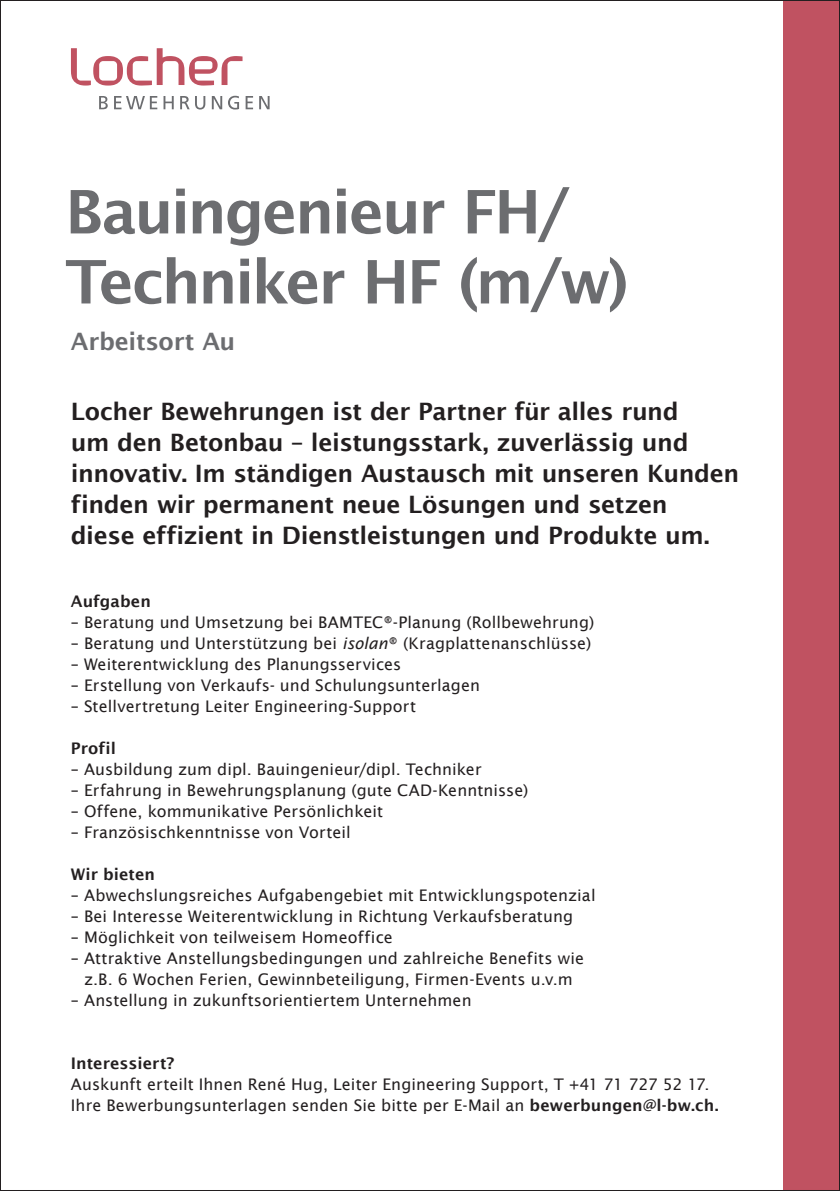
<style>
.page{position:relative;width:840px;height:1191px;background:#fff}
.page>*{position:absolute;margin:0;border:0;box-sizing:border-box;transform-origin:0 0}
.t1{font:600 60px/70px "Lucida Sans";letter-spacing:-.045em;color:#6c6d70}
.t2{font:600 24px/31px "Lucida Sans";letter-spacing:-.015em;color:#231f20}
.t3{font:600 24px "Lucida Sans";letter-spacing:-.015em;color:#6c6d70}
.t4{font:16px/21px "Lucida Sans";letter-spacing:.01em;color:#231f20;text-align:center}
.t5{font:600 16px "Lucida Sans";letter-spacing:.005em;color:#231f20}
.s1{font-style:italic}
.s2{font-weight:600}
</style>
<div class="page">
<svg style="left:99px;top:96px;width:9px;height:13px"></svg>
<svg style="left:114px;top:96px;width:43px;height:13px"></svg>
<svg style="left:163px;top:96px;width:11px;height:13px"></svg>
<svg style="left:180px;top:96px;width:9px;height:13px"></svg>
<svg style="left:195px;top:96px;width:10px;height:13px"></svg>
<svg style="left:212px;top:96px;width:10px;height:13px"></svg>
<svg style="left:228px;top:96px;width:11px;height:13px"></svg>
<svg style="left:245px;top:96px;width:8px;height:13px"></svg>
<svg style="left:259px;top:96px;width:10px;height:13px"></svg>
<svg style="left:71px;top:48px;width:171px;height:38px"></svg>
<div style="left:782px;top:0;width:57px;height:1191px;background:#c05261"></div>
<h1 class="t1" style="left:65px;top:177px;width:564px">Bauingenieur FH/<br>Techniker HF (m/w)</h1>
<h2 class="t3" style="left:71px;top:328px;width:166px">Arbeitsort Au</h2>
<p class="t2" style="left:71px;top:396px;width:669px">Locher Bewehrungen ist der Partner für alles rund<br>um den Betonbau – leistungsstark, zuverlässig und innovativ. Im ständigen Austausch mit unseren Kunden finden wir permanent neue Lösungen und setzen<br>diese effizient in Dienstleistungen und Produkte um.</p>
<p class="t5" style="left:71px;top:592px;width:81px">Aufgaben</p>
<p class="t4" style="left:71px;top:612px;width:524px">– Beratung und Umsetzung bei BAMTEC®-Planung (Rollbewehrung)</p>
<p class="t4" style="left:71px;top:633px;width:521px">– Beratung und Unterstützung bei <span class="s1">isolan</span>® (Kragplattenanschlüsse)</p>
<p class="t4" style="left:71px;top:654px;width:332px">– Weiterentwicklung des Planungsservices</p>
<p class="t4" style="left:71px;top:675px;width:410px">– Erstellung von Verkaufs- und Schulungsunterlagen</p>
<p class="t4" style="left:71px;top:696px;width:346px">– Stellvertretung Leiter Engineering-Support</p>
<p class="t5" style="left:71px;top:739px;width:46px">Profil</p>
<p class="t4" style="left:71px;top:759px;width:412px">– Ausbildung zum dipl. Bauingenieur/dipl. Techniker</p>
<p class="t4" style="left:71px;top:780px;width:459px">– Erfahrung in Bewehrungsplanung (gute CAD-Kenntnisse)</p>
<p class="t4" style="left:71px;top:801px;width:313px">– Offene, kommunikative Persönlichkeit</p>
<p class="t4" style="left:71px;top:822px;width:281px">– Französischkenntnisse von Vorteil</p>
<p class="t5" style="left:71px;top:865px;width:86px">Wir bieten</p>
<p class="t4" style="left:71px;top:885px;width:526px">– Abwechslungsreiches Aufgabengebiet mit Entwicklungspotenzial</p>
<p class="t4" style="left:71px;top:906px;width:503px">– Bei Interesse Weiterentwicklung in Richtung Verkaufsberatung</p>
<p class="t4" style="left:71px;top:927px;width:323px">– Möglichkeit von teilweisem Homeoffice</p>
<p class="t4" style="left:71px;top:948px;width:514px">– Attraktive Anstellungsbedingungen und zahlreiche Benefits wie z.B. 6 Wochen Ferien, Gewinnbeteiligung, Firmen-Events u.v.m</p>
<p class="t4" style="left:71px;top:990px;width:402px">– Anstellung in zukunftsorientiertem Unternehmen</p>
<p class="t5" style="left:71px;top:1054px;width:105px">Interessiert?</p>
<p class="t4" style="left:71px;top:1074px;width:649px;text-align:left">Auskunft erteilt Ihnen René Hug, Leiter Engineering Support, T +41 71 727 52 17.<br>Ihre Bewerbungsunterlagen senden Sie bitte per E-Mail an <span class="s2">bewerbungen@l-bw.ch.</span></p>
</div>
